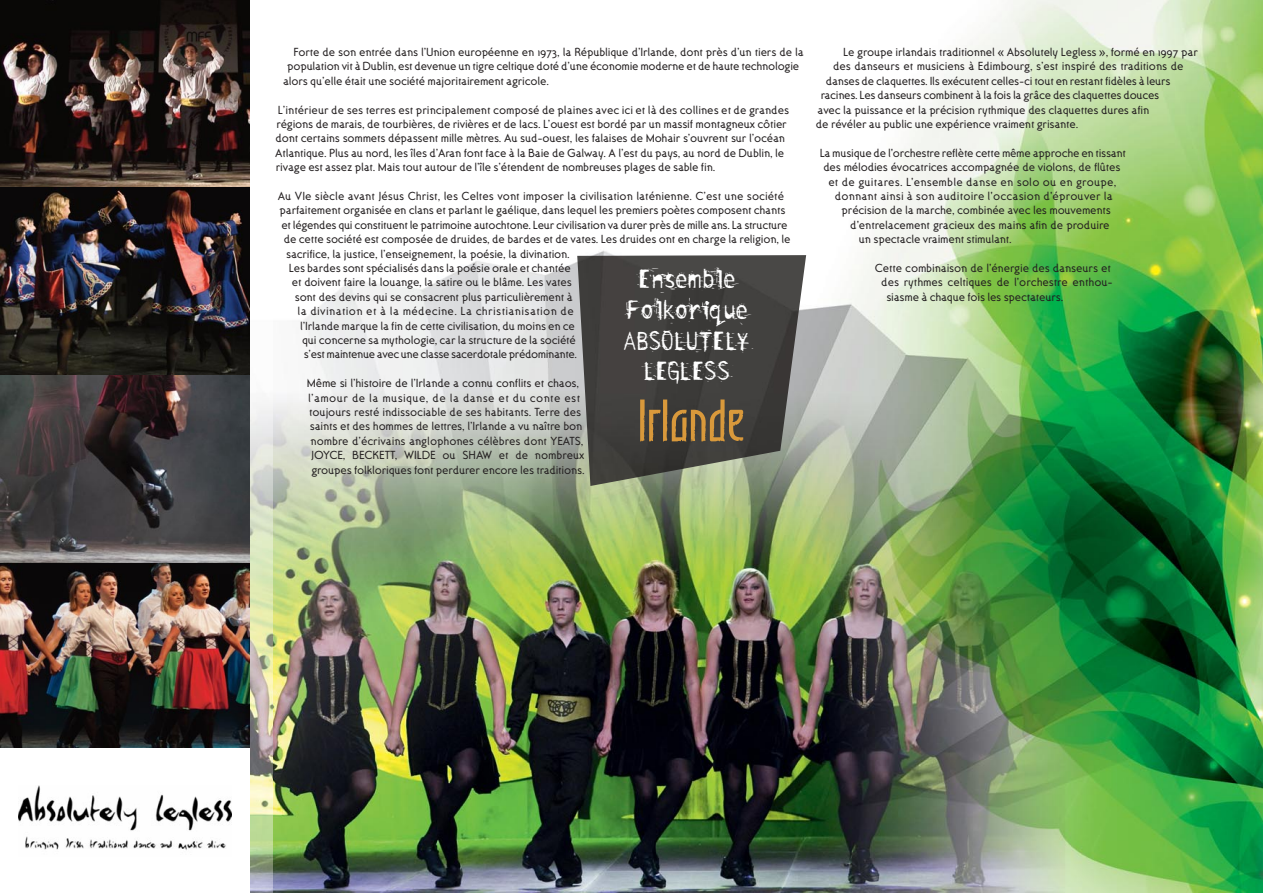
<style>
.page{position:relative;width:1263px;height:893px;background:#fff}
.page>*{position:absolute;margin:0;border:0;box-sizing:border-box;transform-origin:0 0}
.t1{font:600 54px "Grafilone LL";color:#d9993b}
.t2{font:25.5px/30.6px "Escalido Streak";color:#fff;text-align:center}
.t3{font:12px/14.4px "Ottomat";letter-spacing:-.015em;color:#231f20}
.t4{font:12px "Ottomat";letter-spacing:.015em;color:#231f20}
.t5{font:12px "Ottomat";letter-spacing:-.035em;color:#231f20}
.t6{font:12px "Ottomat";letter-spacing:.03em;color:#231f20}
</style>
<div class="page">
<img style="left:250px;top:0;width:1013px;height:893px">
<img style="left:0;top:0;width:250px;height:188px">
<img style="left:0;top:188px;width:250px;height:188px">
<svg style="left:0;top:376px;width:250px;height:188px;background:#454143"></svg>
<img style="left:0;top:564px;width:250px;height:184px">
<img style="left:19px;top:785px;width:212px;height:65px">
<img style="left:577px;top:255px;width:229px;height:231px">
<img style="left:251px;top:0;width:21px;height:893px">
<p class="t3" style="left:294px;top:46px;width:512px">Forte de son entrée dans l’Union européenne en 1973, la République d’Irlande, dont près d’un tiers de la</p>
<p class="t3" style="left:287px;top:60px;width:513px">population vit à Dublin, est devenue un tigre celtique doté d’une économie moderne et de haute technologie</p>
<p class="t3" style="left:283px;top:75px;width:267px">alors qu’elle était une société majoritairement agricole.</p>
<p class="t3" style="left:275px;top:104px;width:515px">L’intérieur de ses terres est principalement composé de plaines avec ici et là des collines et de grandes régions de marais, de tourbières, de rivières et de lacs. L’ouest est bordé par un massif montagneux côtier dont certains sommets dépassent mille mètres. Au sud-ouest, les falaises de Mohair s’ouvrent sur l’océan Atlantique. Plus au nord, les îles d’Aran font face à la Baie de Galway. A l’est du pays, au nord de Dublin, le rivage est assez plat. Mais tout autour de l’île s’étendent de nombreuses plages de sable fin.</p>
<p class="t3" style="left:278px;top:190px;width:508px">Au VIe siècle avant Jésus Christ, les Celtes vont imposer la civilisation laténienne. C’est une société</p>
<p class="t3" style="left:280px;top:204px;width:507px">parfaitement organisée en clans et parlant le gaélique, dans lequel les premiers poètes composent chants</p>
<p class="t3" style="left:281px;top:219px;width:508px">et légendes qui constituent le patrimoine autochtone. Leur civilisation va durer près de mille ans. La structure</p>
<p class="t3" style="left:284px;top:233px;width:508px">de cette société est composée de druides, de bardes et de vates. Les druides ont en charge la religion, le</p>
<p class="t3" style="left:286px;top:248px;width:285px">sacrifice, la justice, l’enseignement, la poésie, la divination.</p>
<p class="t3" style="left:289px;top:262px;width:283px">Les bardes sont spécialisés dans la poésie orale et chantée</p>
<p class="t3" style="left:292px;top:276px;width:281px">et doivent faire la louange, la satire ou le blâme. Les vates</p>
<p class="t3" style="left:295px;top:291px;width:280px">sont des devins qui se consacrent plus particulièrement à</p>
<p class="t6" style="left:297px;top:307px;width:278px">la divination et à la médecine. La christianisation de</p>
<p class="t3" style="left:300px;top:320px;width:276px">l’Irlande marque la fin de cette civilisation, du moins en ce</p>
<p class="t3" style="left:302px;top:334px;width:275px">qui concerne sa mythologie, car la structure de la société</p>
<p class="t5" style="left:304px;top:350px;width:275px">s’est maintenue avec une classe sacerdotale prédominante.</p>
<p class="t3" style="left:307px;top:377px;width:279px">Même si l’histoire de l’Irlande a connu conflits et chaos, l’amour de la musique, de la danse et du conte est toujours resté indissociable de ses habitants. Terre des saints et des hommes de lettres, l’Irlande a vu naître bon nombre d’écrivains anglophones célèbres dont YEATS, JOYCE, BECKETT, WILDE ou SHAW et de nombreux groupes folkloriques font perdurer encore les traditions.</p>
<h2 class="t2" style="left:624px;top:265px;width:127px">ENSEMBLE<br>FOLKORIQUE<br>ABSOLUTELY<br>LEGLESS</h2>
<h1 class="t1" style="left:638px;top:396px;width:108px">Irlande</h1>
<p class="t3" style="left:843px;top:46px;width:356px">Le groupe irlandais traditionnel « Absolutely Legless », formé en 1997 par</p>
<p class="t3" style="left:833px;top:60px;width:352px">des danseurs et musiciens à Edimbourg, s’est inspiré des traditions de</p>
<p class="t3" style="left:826px;top:75px;width:346px">danses de claquettes. Ils exécutent celles-ci tout en restant fidèles à leurs</p>
<p class="t3" style="left:821px;top:89px;width:340px">racines. Les danseurs combinent à la fois la grâce des claquettes douces</p>
<p class="t3" style="left:817px;top:104px;width:333px">avec la puissance et la précision rythmique des claquettes dures afin</p>
<p class="t3" style="left:816px;top:118px;width:264px">de révéler au public une expérience vraiment grisante.</p>
<p class="t3" style="left:820px;top:147px;width:308px">La musique de l'orchestre reflète cette même approche en tissant</p>
<p class="t3" style="left:823px;top:161px;width:299px">des mélodies évocatrices accompagnée de violons, de flûtes</p>
<p class="t4" style="left:828px;top:177px;width:289px">et de guitares. L'ensemble danse en solo ou en groupe,</p>
<p class="t4" style="left:835px;top:192px;width:280px">donnant ainsi à son auditoire l'occasion d'éprouver la</p>
<p class="t3" style="left:842px;top:204px;width:271px">précision de la marche, combinée avec les mouvements</p>
<p class="t3" style="left:850px;top:219px;width:261px">d'entrelacement gracieux des mains afin de produire</p>
<p class="t3" style="left:859px;top:233px;width:154px">un spectacle vraiment stimulant.</p>
<p class="t3" style="left:875px;top:262px;width:237px">Cette combinaison de l'énergie des danseurs et</p>
<p class="t3" style="left:881px;top:276px;width:233px">des rythmes celtiques de l'orchestre enthou-</p>
<p class="t3" style="left:886px;top:291px;width:178px">siasme à chaque fois les spectateurs.</p>
</div>
